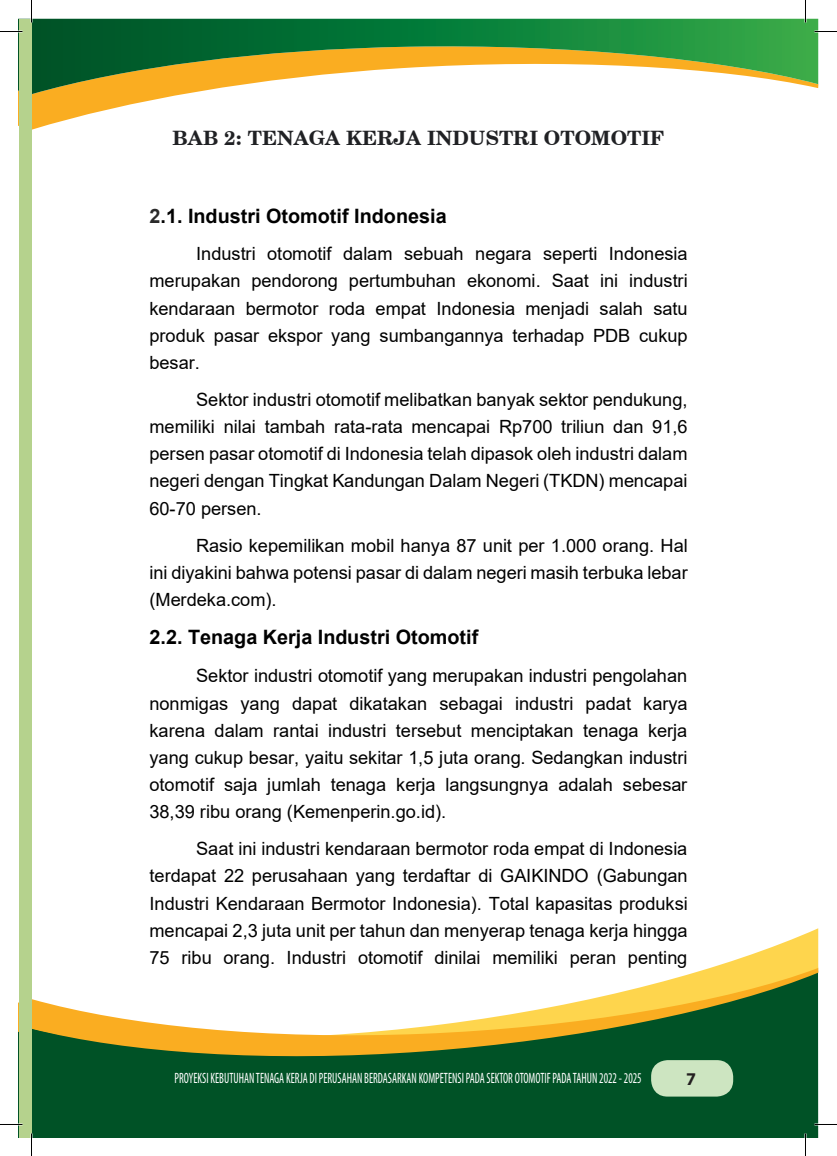
<style>
.page{position:relative;width:837px;height:1156px;background:#fff}
.page>*{position:absolute;margin:0;border:0;box-sizing:border-box;transform-origin:0 0}
.t1{font:700 19.8px "Arial";color:#000}
.t2{font:700 19.8px "Century Schlbk Cyrillic BT";color:#202124}
.t3{font:18.15px/27.2px "Arial";color:#000;text-align:justify}
.t4{font:700 18px "Myriad Pro";color:#231f20}
.t5{font:condensed 15px "Myriad Pro";color:#fff;scale:.77 1}
.s1{color:#2a2a2a}
</style>
<div class="page">
<div style="left:32px;top:1063px;width:786px;height:74px;background:#005226"></div>
<svg style="left:710px;top:928px;width:108px;height:40px"></svg>
<svg style="left:32px;top:94px;width:152px;height:36px"></svg>
<svg style="left:32px;top:968px;width:786px;height:95px"></svg>
<svg style="left:32px;top:19px;width:786px;height:75px"></svg>
<div style="left:651px;top:1060px;width:82px;height:36px;background:#cde5c1;border-radius:16px"></div>
<div style="left:19px;top:19px;width:13px;height:1118px;background:#b5d28d"></div>
<hr style="left:814px;top:1123px;width:23px;height:2px;background:#fff">
<hr style="left:804px;top:0;width:2px;height:23px;background:#fff">
<hr style="left:804px;top:1133px;width:2px;height:23px;background:#fff">
<svg style="left:814px;top:31px;width:23px;height:1px"></svg>
<svg style="left:814px;top:1124px;width:23px;height:1px"></svg>
<svg style="left:0;top:0;width:32px;height:126px"></svg>
<svg style="left:0;top:1002px;width:32px;height:154px"></svg>
<svg style="left:805px;top:0;width:1px;height:23px"></svg>
<svg style="left:805px;top:1133px;width:1px;height:23px"></svg>
<p class="t2" style="left:173px;top:125px;width:493px">BAB 2: TENAGA KERJA INDUSTRI OTOMOTIF</p>
<p class="t1" style="left:149px;top:202px;width:299px"><span class="s1">2</span>.1. Industri Otomotif Indonesia</p>
<p class="t3" style="left:149px;top:240px;width:540px;text-indent:47px">Industri otomotif dalam sebuah negara seperti Indonesia merupakan pendorong pertumbuhan ekonomi. Saat ini industri kendaraan bermotor roda empat Indonesia menjadi salah satu produk pasar ekspor yang sumbangannya terhadap PDB cukup besar.</p>
<p class="t3" style="left:149px;top:386px;width:540px;text-indent:47px">Sektor industri otomotif melibatkan banyak sektor pendukung, memiliki nilai tambah rata-rata mencapai Rp700 triliun dan 91,6 persen pasar otomotif di Indonesia telah dipasok oleh industri dalam negeri dengan Tingkat Kandungan Dalam Negeri (TKDN) mencapai 60-70 persen.</p>
<p class="t3" style="left:149px;top:531px;width:540px;text-indent:47px">Rasio kepemilikan mobil hanya 87 unit per 1.000 orang. Hal ini diyakini bahwa potensi pasar di dalam negeri masih terbuka lebar (Merdeka.com).</p>
<p class="t1" style="left:149px;top:623px;width:330px">2.2. Tenaga Kerja Industri Otomotif</p>
<p class="t3" style="left:149px;top:662px;width:540px;text-indent:47px">Sektor industri otomotif yang merupakan industri pengolahan nonmigas yang dapat dikatakan sebagai industri padat karya karena dalam rantai industri tersebut menciptakan tenaga kerja yang cukup besar, yaitu sekitar 1,5 juta orang. Sedangkan industri otomotif saja jumlah tenaga kerja langsungnya adalah sebesar 38,39 ribu orang (Kemenperin.go.id).</p>
<p class="t3" style="left:149px;top:835px;width:540px;text-indent:47px">Saat ini industri kendaraan bermotor roda empat di Indonesia terdapat 22 perusahaan yang terdaftar di GAIKINDO (Gabungan Industri Kendaraan Bermotor Indonesia). Total kapasitas produksi mencapai 2,3 juta unit per tahun dan menyerap tenaga kerja hingga 75 ribu orang. Industri otomotif dinilai memiliki peran penting</p>
<p class="t5" style="left:175px;top:1068px;width:608px">PROYEKSI KEBUTUHAN TENAGA KERJA DI PERUSAHAN BERDASARKAN KOMPETENSI PADA SEKTOR OTOMOTIF PADA TAHUN 2022 - 2025</p>
<p class="t4" style="left:686px;top:1067px;width:11px">7</p>
</div>
